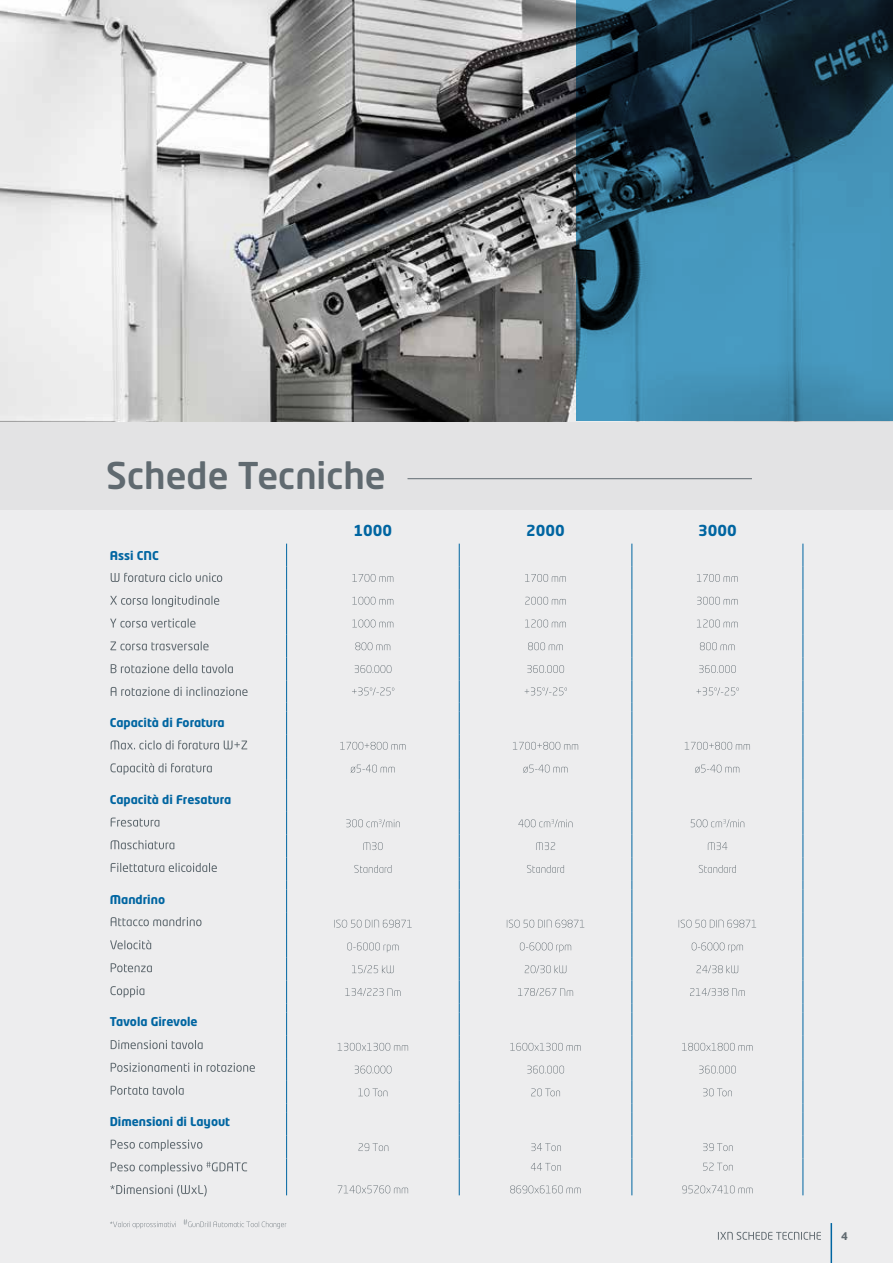
<style>
.page{position:relative;width:893px;height:1263px;background:#fff}
.page>*{position:absolute;margin:0;border:0;box-sizing:border-box;transform-origin:0 0}
.t1{font:500 36.45px "Neo Tech Std";color:#606a70}
.t2{font:700 15px "Neo Tech Std";color:#0065a1}
.t3{font:700 12px "Neo Tech Std";color:#0065a1}
.t4{font:700 10.5px "Neo Tech Std";color:#606a70}
</style>
<div class="page">
<div style="left:0;top:406px;width:893px;height:105px;background:#e3e3e4"></div>
<div style="left:0;top:510px;width:893px;height:753px;background:#ededee"></div>
<hr style="left:459px;top:1158px;width:1px;height:37px;background:#0065a1">
<svg style="left:459px;top:544px;width:1px;height:614px"></svg>
<svg style="left:286px;top:544px;width:1px;height:614px"></svg>
<hr style="left:286px;top:1158px;width:1px;height:37px;background:#0065a1">
<svg style="left:632px;top:544px;width:1px;height:614px"></svg>
<svg style="left:803px;top:544px;width:1px;height:614px"></svg>
<hr style="left:632px;top:1158px;width:1px;height:37px;background:#0065a1">
<hr style="left:803px;top:1158px;width:1px;height:37px;background:#0065a1">
<svg style="left:352px;top:574px;width:41px;height:8px"></svg>
<svg style="left:525px;top:574px;width:41px;height:8px"></svg>
<svg style="left:697px;top:574px;width:41px;height:8px"></svg>
<svg style="left:352px;top:597px;width:41px;height:8px"></svg>
<svg style="left:525px;top:597px;width:41px;height:8px"></svg>
<svg style="left:697px;top:597px;width:41px;height:8px"></svg>
<svg style="left:352px;top:619px;width:41px;height:8px"></svg>
<svg style="left:525px;top:619px;width:41px;height:8px"></svg>
<svg style="left:697px;top:619px;width:41px;height:8px"></svg>
<svg style="left:355px;top:642px;width:35px;height:8px"></svg>
<svg style="left:528px;top:642px;width:35px;height:8px"></svg>
<svg style="left:700px;top:642px;width:35px;height:8px"></svg>
<svg style="left:355px;top:665px;width:36px;height:8px"></svg>
<svg style="left:527px;top:665px;width:37px;height:8px"></svg>
<svg style="left:699px;top:665px;width:37px;height:8px"></svg>
<svg style="left:352px;top:687px;width:42px;height:8px"></svg>
<svg style="left:525px;top:687px;width:42px;height:8px"></svg>
<svg style="left:696px;top:687px;width:43px;height:8px"></svg>
<svg style="left:340px;top:742px;width:65px;height:8px"></svg>
<svg style="left:513px;top:742px;width:65px;height:8px"></svg>
<svg style="left:685px;top:742px;width:65px;height:8px"></svg>
<svg style="left:350px;top:765px;width:45px;height:8px"></svg>
<svg style="left:523px;top:765px;width:44px;height:8px"></svg>
<svg style="left:695px;top:765px;width:44px;height:8px"></svg>
<svg style="left:346px;top:819px;width:54px;height:8px"></svg>
<svg style="left:518px;top:819px;width:54px;height:8px"></svg>
<svg style="left:691px;top:819px;width:53px;height:8px"></svg>
<svg style="left:363px;top:842px;width:20px;height:8px"></svg>
<svg style="left:536px;top:842px;width:19px;height:8px"></svg>
<svg style="left:708px;top:842px;width:19px;height:8px"></svg>
<svg style="left:354px;top:865px;width:37px;height:8px"></svg>
<svg style="left:527px;top:865px;width:37px;height:8px"></svg>
<svg style="left:699px;top:865px;width:37px;height:8px"></svg>
<svg style="left:334px;top:920px;width:78px;height:8px"></svg>
<svg style="left:507px;top:920px;width:77px;height:8px"></svg>
<svg style="left:679px;top:920px;width:77px;height:8px"></svg>
<svg style="left:347px;top:942px;width:52px;height:10px"></svg>
<svg style="left:520px;top:942px;width:51px;height:10px"></svg>
<svg style="left:692px;top:942px;width:51px;height:10px"></svg>
<svg style="left:352px;top:965px;width:42px;height:8px"></svg>
<svg style="left:525px;top:965px;width:41px;height:8px"></svg>
<svg style="left:697px;top:965px;width:41px;height:8px"></svg>
<svg style="left:345px;top:988px;width:55px;height:8px"></svg>
<svg style="left:518px;top:988px;width:55px;height:8px"></svg>
<svg style="left:690px;top:988px;width:55px;height:8px"></svg>
<svg style="left:338px;top:1043px;width:70px;height:8px"></svg>
<svg style="left:510px;top:1043px;width:71px;height:8px"></svg>
<svg style="left:682px;top:1043px;width:71px;height:8px"></svg>
<svg style="left:355px;top:1065px;width:36px;height:8px"></svg>
<svg style="left:527px;top:1065px;width:37px;height:8px"></svg>
<svg style="left:699px;top:1065px;width:37px;height:8px"></svg>
<svg style="left:358px;top:1088px;width:29px;height:8px"></svg>
<svg style="left:531px;top:1088px;width:29px;height:8px"></svg>
<svg style="left:703px;top:1088px;width:29px;height:8px"></svg>
<svg style="left:359px;top:1143px;width:29px;height:8px"></svg>
<svg style="left:531px;top:1143px;width:30px;height:8px"></svg>
<svg style="left:703px;top:1143px;width:30px;height:8px"></svg>
<svg style="left:111px;top:573px;width:111px;height:9px"></svg>
<svg style="left:110px;top:596px;width:109px;height:11px"></svg>
<svg style="left:110px;top:618px;width:86px;height:10px"></svg>
<svg style="left:110px;top:641px;width:99px;height:9px"></svg>
<svg style="left:111px;top:664px;width:122px;height:9px"></svg>
<svg style="left:111px;top:687px;width:137px;height:9px"></svg>
<svg style="left:111px;top:740px;width:136px;height:9px"></svg>
<svg style="left:110px;top:763px;width:102px;height:12px"></svg>
<svg style="left:111px;top:817px;width:48px;height:10px"></svg>
<svg style="left:111px;top:840px;width:63px;height:9px"></svg>
<svg style="left:111px;top:863px;width:106px;height:9px"></svg>
<svg style="left:111px;top:917px;width:90px;height:9px"></svg>
<svg style="left:110px;top:940px;width:41px;height:9px"></svg>
<svg style="left:111px;top:963px;width:41px;height:9px"></svg>
<svg style="left:110px;top:986px;width:34px;height:11px"></svg>
<svg style="left:111px;top:1040px;width:92px;height:9px"></svg>
<svg style="left:111px;top:1063px;width:144px;height:9px"></svg>
<svg style="left:111px;top:1086px;width:73px;height:9px"></svg>
<svg style="left:111px;top:1139px;width:91px;height:12px"></svg>
<svg style="left:111px;top:1162px;width:136px;height:12px"></svg>
<svg style="left:110px;top:1185px;width:97px;height:11px"></svg>
<svg style="left:338px;top:1185px;width:70px;height:8px"></svg>
<svg style="left:510px;top:1185px;width:71px;height:8px"></svg>
<svg style="left:682px;top:1185px;width:71px;height:8px"></svg>
<hr style="left:407px;top:478px;width:345px;height:1px;background:#606a70">
<svg style="left:718px;top:1232px;width:103px;height:8px"></svg>
<hr style="left:831px;top:1223px;width:1px;height:40px;background:#0065a1">
<svg style="left:531px;top:1163px;width:30px;height:8px"></svg>
<svg style="left:703px;top:1163px;width:30px;height:7px"></svg>
<svg style="left:110px;top:1221px;width:66px;height:7px"></svg>
<svg style="left:183px;top:1219px;width:103px;height:9px"></svg>
<img style="left:0;top:0;width:577px;height:421px">
<svg style="left:577px;top:0;width:316px;height:421px"></svg>
<h1 class="t1" style="left:106px;top:453px;width:281px">Schede Tecniche</h1>
<p class="t2" style="left:354px;top:520px;width:40px">1000</p>
<p class="t2" style="left:526px;top:520px;width:40px">2000</p>
<p class="t2" style="left:698px;top:520px;width:40px">3000</p>
<p class="t3" style="left:110px;top:547px;width:51px">Assi CNC</p>
<p class="t3" style="left:110px;top:715px;width:116px">Capacità di Foratura</p>
<p class="t3" style="left:110px;top:791px;width:123px">Capacità di Fresatura</p>
<p class="t3" style="left:110px;top:892px;width:57px">Mandrino</p>
<p class="t3" style="left:110px;top:1014px;width:89px">Tavola Girevole</p>
<p class="t3" style="left:110px;top:1114px;width:122px">Dimensioni di Layout</p>
<p class="t4" style="left:841px;top:1229px;width:8px">4</p>
</div>
